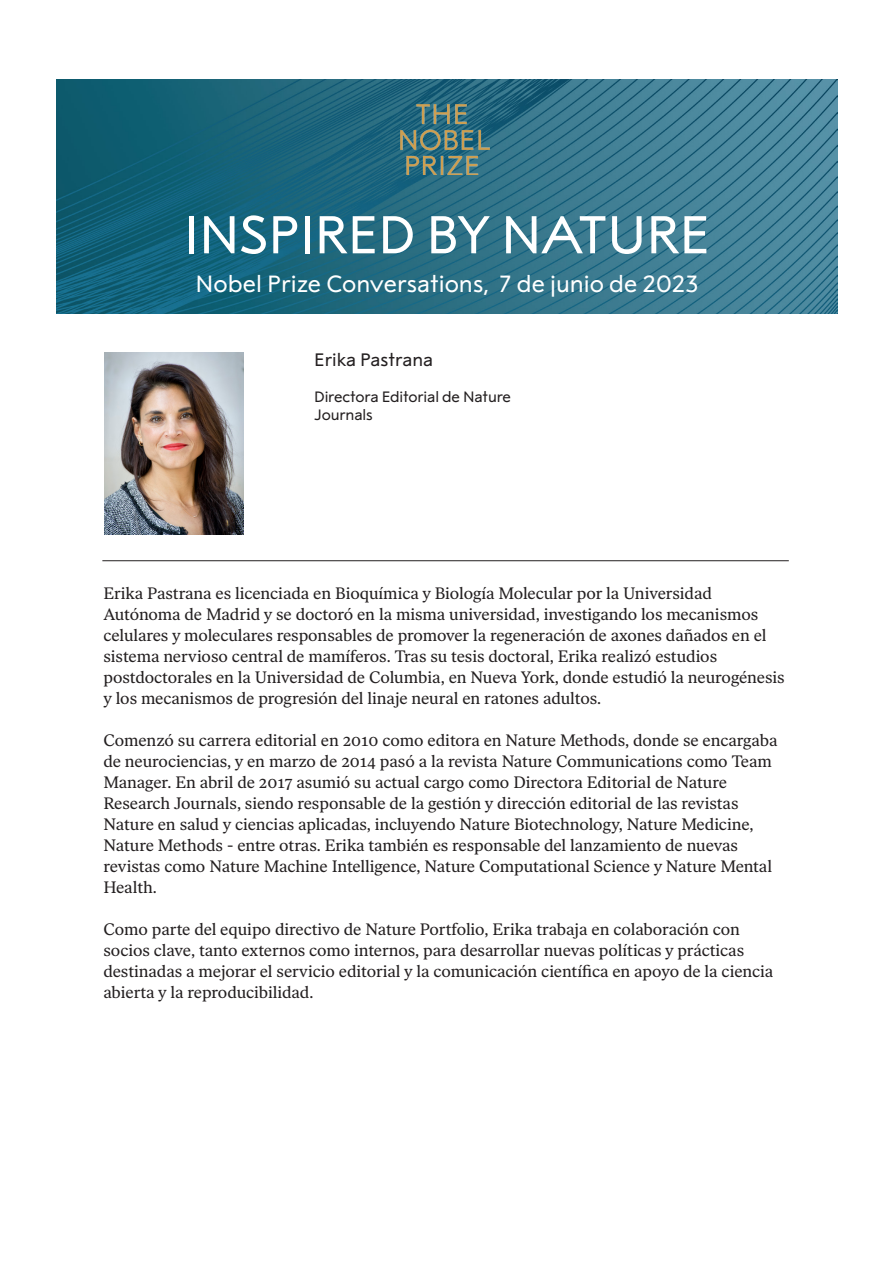
<style>
.page{position:relative;width:893px;height:1263px;background:#fff}
.page>*{position:absolute;margin:0;border:0;box-sizing:border-box;transform-origin:0 0}
.t1{font:53.1px "Alfred Sans";letter-spacing:-.01em;color:#fff}
.t2{font:23.4px "Alfred Sans";color:#fff}
.t3{font:18px "Alfred Sans";color:#231f20}
.t4{font:16.5px/21px "Alfred Serif Text";letter-spacing:-.005em;color:#231f20}
.t5{font:15px/18px "Alfred Sans";letter-spacing:-.01em;color:#231f20}
</style>
<div class="page">
<hr style="left:102px;top:560px;width:687px;height:1px;background:#231f20">
<img style="left:56px;top:79px;width:781px;height:234px">
<img style="left:401px;top:105px;width:88px;height:70px">
<img style="left:104px;top:353px;width:139px;height:181px">
<p class="t1" style="left:184px;top:205px;width:528px">INSPIRED BY NATURE</p>
<p class="t2" style="left:196px;top:271px;width:504px">Nobel Prize Conversations, 7 de junio de 2023</p>
<p class="t3" style="left:314px;top:350px;width:121px">Erika Pastrana</p>
<p class="t5" style="left:314px;top:388px;width:198px">Directora Editorial de Nature<br>Journals</p>
<p class="t4" style="left:103px;top:583px;width:610px">Erika Pastrana es licenciada en Bioquímica y Biología Molecular por la Universidad</p>
<p class="t4" style="left:103px;top:604px;width:664px">Autónoma de Madrid y se doctoró en la misma universidad, investigando los mecanismos celulares y moleculares responsables de promover la regeneración de axones dañados en el sistema nervioso central de mamíferos. Tras su tesis doctoral, Erika realizó estudios</p>
<p class="t4" style="left:103px;top:667px;width:683px">postdoctorales en la Universidad de Columbia, en Nueva York, donde estudió la neurogénesis y los mecanismos de progresión del linaje neural en ratones adultos.</p>
<p class="t4" style="left:103px;top:730px;width:675px">Comenzó su carrera editorial en 2010 como editora en Nature Methods, donde se encargaba de neurociencias, y en marzo de 2014 pasó a la revista Nature Communications como Team<br>Manager. En abril de 2017 asumió su actual cargo como Directora Editorial de Nature</p>
<p class="t4" style="left:103px;top:793px;width:636px">Research Journals, siendo responsable de la gestión y dirección editorial de las revistas</p>
<p class="t4" style="left:103px;top:814px;width:652px">Nature en salud y ciencias aplicadas, incluyendo Nature Biotechnology, Nature Medicine,</p>
<p class="t4" style="left:103px;top:835px;width:670px">Nature Methods - entre otras. Erika también es responsable del lanzamiento de nuevas revistas como Nature Machine Intelligence, Nature Computational Science y Nature Mental<br>Health.</p>
<p class="t4" style="left:103px;top:919px;width:638px">Como parte del equipo directivo de Nature Portfolio, Erika trabaja en colaboración con</p>
<p class="t4" style="left:103px;top:940px;width:671px">socios clave, tanto externos como internos, para desarrollar nuevas políticas y prácticas destinadas a mejorar el servicio editorial y la comunicación científica en apoyo de la ciencia abierta y la reproducibilidad.</p>
</div>
